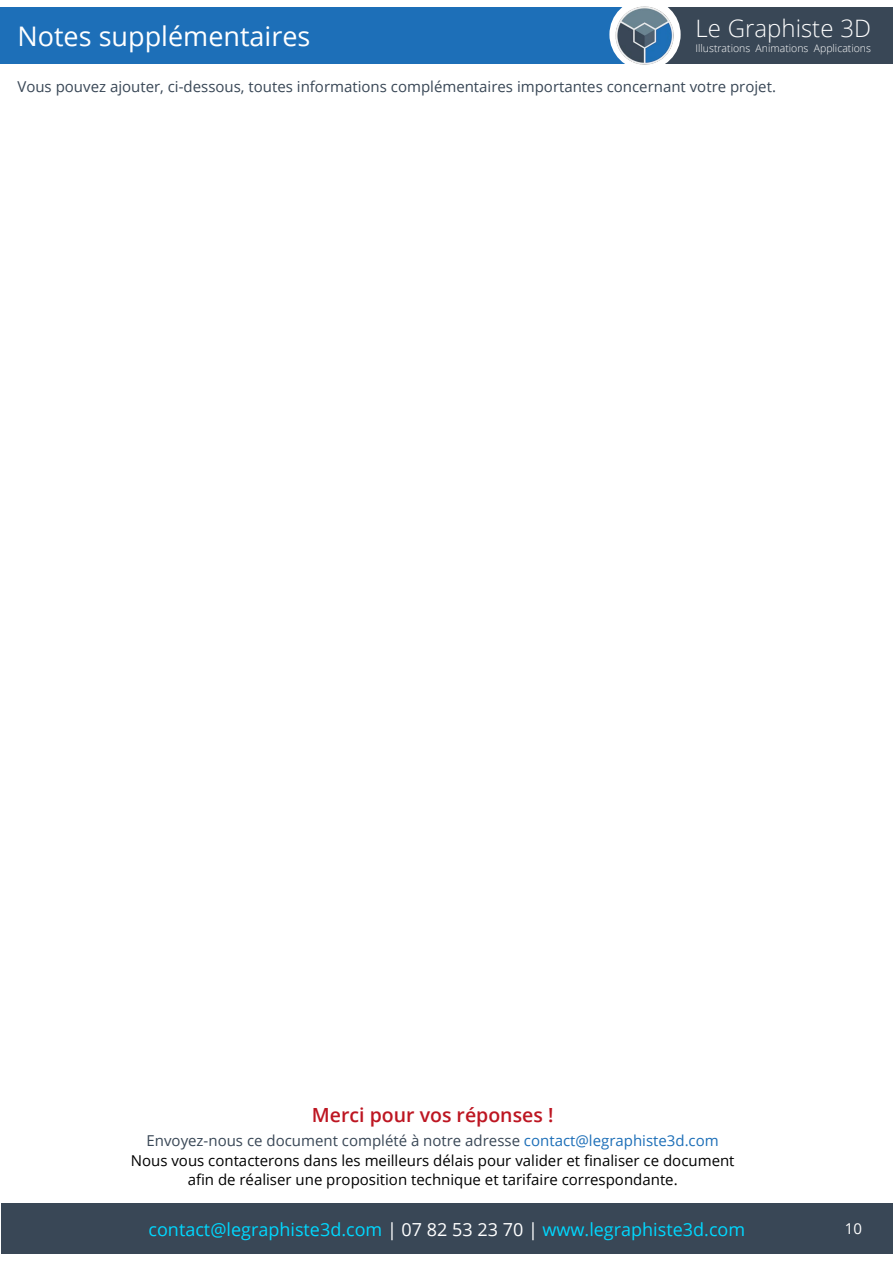
<style>
.page{position:relative;width:893px;height:1263px;background:#fff}
.page>*{position:absolute;margin:0;border:0;box-sizing:border-box;transform-origin:0 0}
.t1{font:27px "Open Sans";color:#fff}
.t2{font:300 24px "Open Sans";color:#fff}
.t3{font:600 19.5px "Open Sans";color:#bd1622}
.t4{font:18px "Open Sans";color:#00d8ff}
.t5{font:15px/19.5px "Open Sans";color:#000;text-align:center}
.t6{font:15px "Open Sans";color:#394756}
.t7{font:15px "Open Sans";color:#fff}
.t8{font:300 10.5px "Open Sans";color:#fff}
.s1{color:#394756}
.s2{color:#1d6fb8}
.s3{color:#fff}
</style>
<div class="page">
<div style="left:0;top:7px;width:893px;height:56px;background:#394756"></div>
<div style="left:0;top:7px;width:645px;height:56px;background:#1d6fb8"></div>
<svg style="left:609px;top:15px;width:72px;height:49px"></svg>
<div style="left:1px;top:1203px;width:892px;height:51px;background:#394756"></div>
<img style="left:614px;top:6px;width:61px;height:59px">
<h2 class="t2" style="left:695px;top:12px;width:177px">Le Graphiste 3D</h2>
<h1 class="t1" style="left:17px;top:17px;width:295px">Notes supplémentaires</h1>
<p class="t8" style="left:695px;top:41px;width:177px">Illustrations Animations Applications</p>
<p class="t6" style="left:17px;top:76px;width:760px">Vous pouvez ajouter, ci-dessous, toutes informations complémentaires importantes concernant votre projet.</p>
<h3 class="t3" style="left:312px;top:1101px;width:243px">Merci pour vos réponses !</h3>
<p class="t5" style="left:131px;top:1130px;width:605px"><span class="s1">Envoyez-nous ce document complété à notre adresse</span> <span class="s2">contact@legraphiste3d.com<br></span>Nous vous contacterons dans les meilleurs délais pour valider et finaliser ce document afin de réaliser une proposition technique et tarifaire correspondante.</p>
<p class="t4" style="left:149px;top:1217px;width:598px">contact@legraphiste3d.com <span class="s3">| 07 82 53 23 70 |</span> www.legraphiste3d.com</p>
<p class="t7" style="left:845px;top:1218px;width:19px">10</p>
</div>
